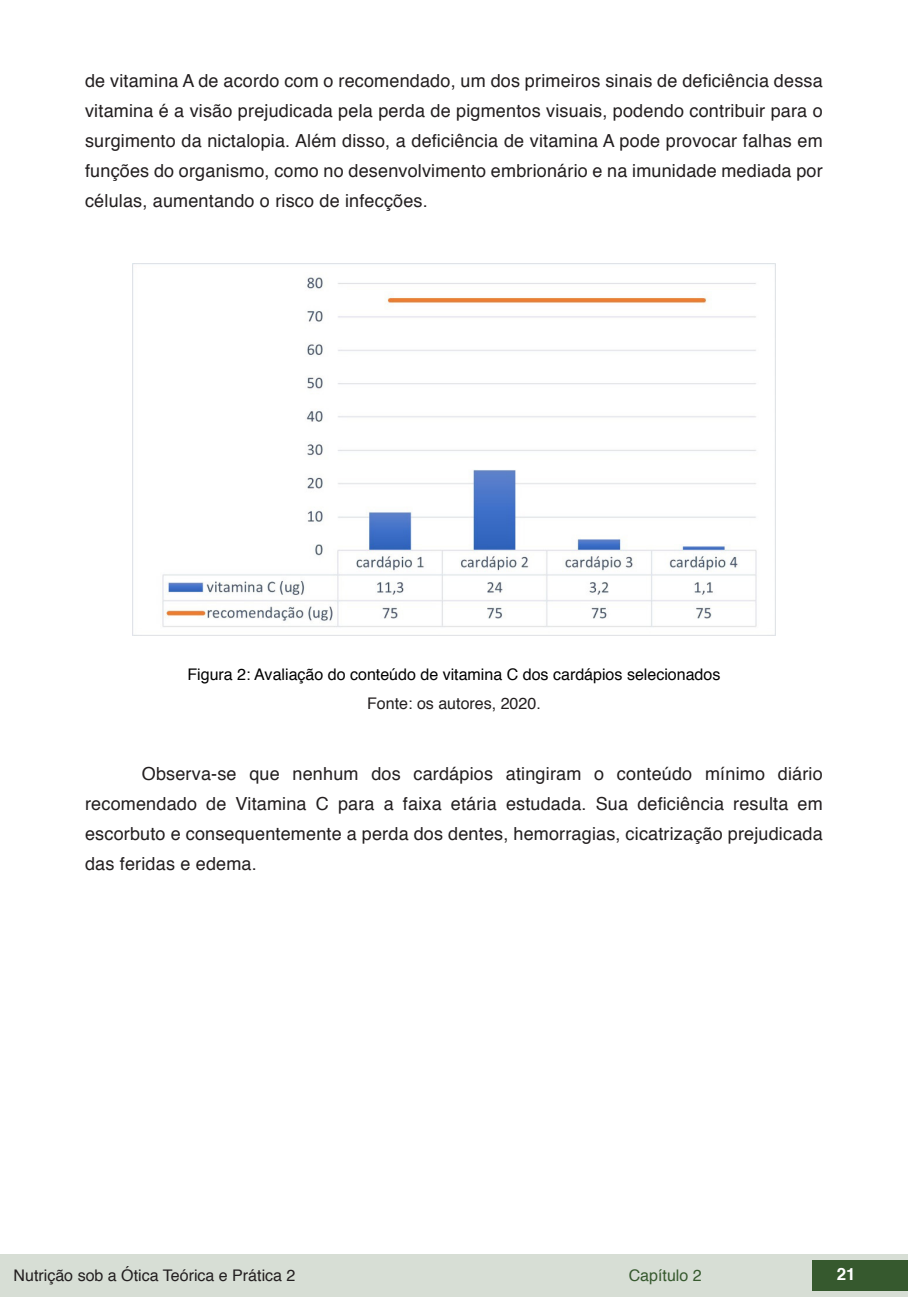
<style>
.page{position:relative;width:908px;height:1304px;background:#fff}
.page>*{position:absolute;margin:0;border:0;box-sizing:border-box;transform-origin:0 0}
.txt{font:18px/30px "Helvetica";letter-spacing:.01em;color:#231f20;text-align:justify}
.t1{font:700 16.8px "Helvetica";color:#fff}
.info_tab_graf_imag{font:16px "Helvetica";color:#000}
.fonte_tab_gra_imag{font:16px "Helvetica";color:#231f20}
.t2{font:16px "Helvetica";color:#36592e}
</style>
<div class="page">
<div style="left:0;top:1254px;width:906px;height:43px;background:#d7ded5"></div>
<div style="left:812px;top:1261px;width:95px;height:30px;background:#36592e"></div>
<img style="left:132px;top:264px;width:643px;height:371px">
<p class="txt" style="left:85px;top:66px;width:738px">de vitamina A de acordo com o recomendado, um dos primeiros sinais de deficiência dessa vitamina é a visão prejudicada pela perda de pigmentos visuais, podendo contribuir para o surgimento da nictalopia. Além disso, a deficiência de vitamina A pode provocar falhas em funções do organismo, como no desenvolvimento embrionário e na imunidade mediada por células, aumentando o risco de infecções.</p>
<p class="info_tab_graf_imag" style="left:187px;top:662px;width:534px">Figura 2: Avaliação do conteúdo de vitamina C dos cardápios selecionados</p>
<p class="fonte_tab_gra_imag" style="left:367px;top:691px;width:175px">Fonte: os autores, 2020.</p>
<p class="txt" style="left:85px;top:760px;width:738px;text-indent:57px">Observa-se que nenhum dos cardápios atingiram o conteúdo mínimo diário recomendado de Vitamina C para a faixa etária estudada. Sua deficiência resulta em escorbuto e consequentemente a perda dos dentes, hemorragias, cicatrização prejudicada das feridas e edema.</p>
<p class="fonte_tab_gra_imag" style="left:14px;top:1263px;width:283px">Nutrição sob a Ótica Teórica e Prática 2</p>
<p class="t2" style="left:628px;top:1263px;width:74px">Capítulo 2</p>
<p class="t1" style="left:836px;top:1261px;width:20px">21</p>
</div>
